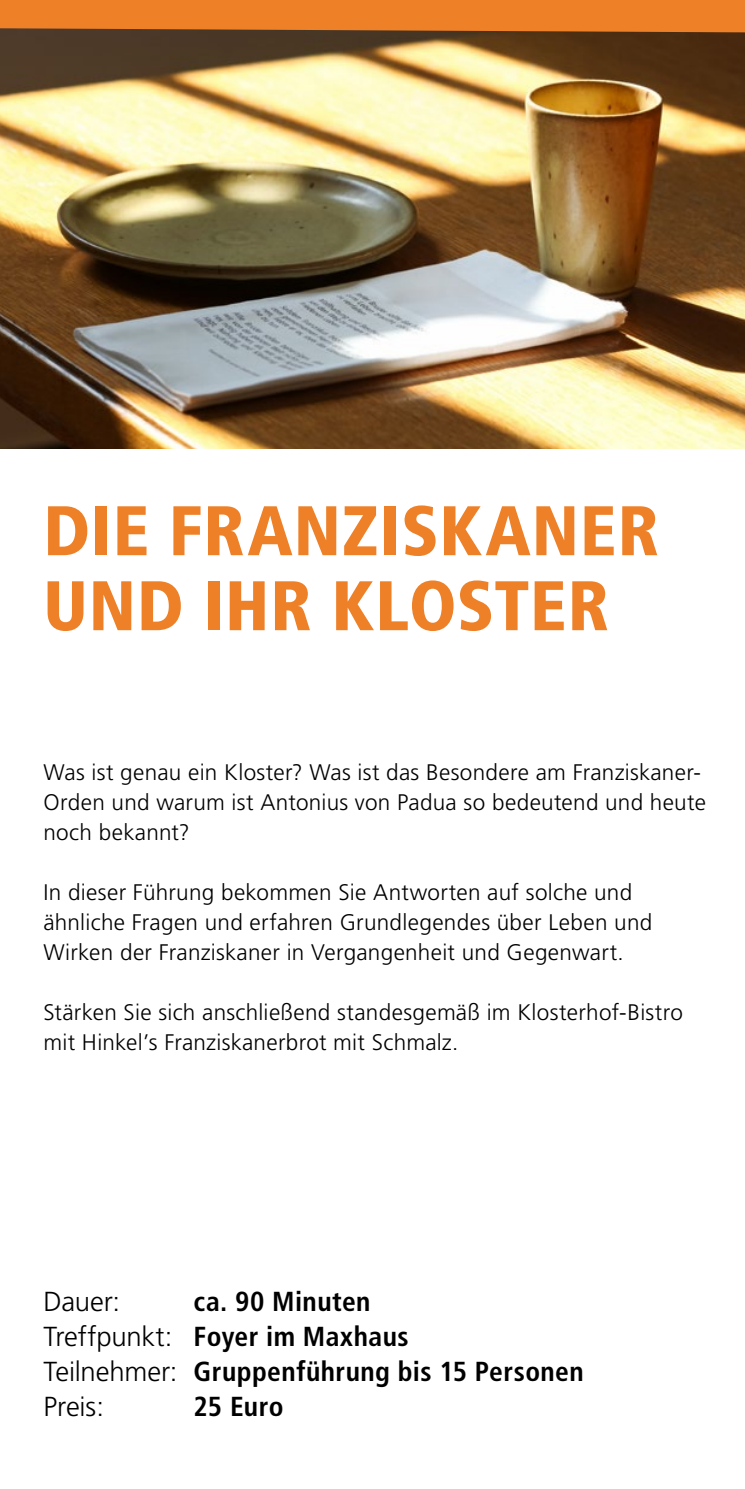
<style>
.page{position:relative;width:745px;height:1489px;background:#fff}
.page>*{position:absolute;margin:0;border:0;box-sizing:border-box;transform-origin:0 0}
.t1{font:900 condensed 70px/75px "Frutiger";letter-spacing:.015em;color:#ee8027}
.t2{font:700 condensed 27.5px/35px "Frutiger";letter-spacing:.015em;color:#000}
.t3{font:300 27.5px "Frutiger CE";letter-spacing:-.01em;color:#000}
.t4{font:300 22.5px/30px "Frutiger";letter-spacing:.01em;color:#000}
.s1{font-family:"Frutiger CE";font-weight:300;font-stretch:normal}
</style>
<div class="page">
<img style="left:0;top:32px;width:744px;height:417px">
<div style="left:0;top:0;width:744px;height:32px;background:#ee8027"></div>
<h1 class="t1" style="left:43px;top:493px;width:617px">DIE FRANZISKANER<br>UND IHR KLOSTER</h1>
<p class="t4" style="left:43px;top:757px;width:663px">Was ist genau ein Kloster? Was ist das Besondere am Franziskaner-<br>Orden und warum ist Antonius von Padua so bedeutend und heute noch bekannt?</p>
<p class="t4" style="left:43px;top:877px;width:610px">In dieser Führung bekommen Sie Antworten auf solche und ähnliche Fragen und erfahren Grundlegendes über Leben und<br>Wirken der Franziskaner in Vergangenheit und Gegenwart.</p>
<p class="t4" style="left:43px;top:997px;width:640px">Stärken Sie sich anschließend standesgemäß im Klosterhof-Bistro mit Hinkel’s Franziskanerbrot mit Schmalz.</p>
<p class="t2" style="left:43px;top:1283px;width:541px;text-indent:150px">ca. 90 Minuten<br><span class="s1">Treffpunkt:</span> Foyer im Maxhaus<br><span class="s1">Teilnehmer:</span> Gruppenführung bis 15 Personen</p>
<p class="t3" style="left:43px;top:1390px;width:62px">Preis:</p>
<p class="t2" style="left:193px;top:1388px;width:91px">25 Euro</p>
<p class="t3" style="left:43px;top:1285px;width:78px">Dauer:</p>
</div>
